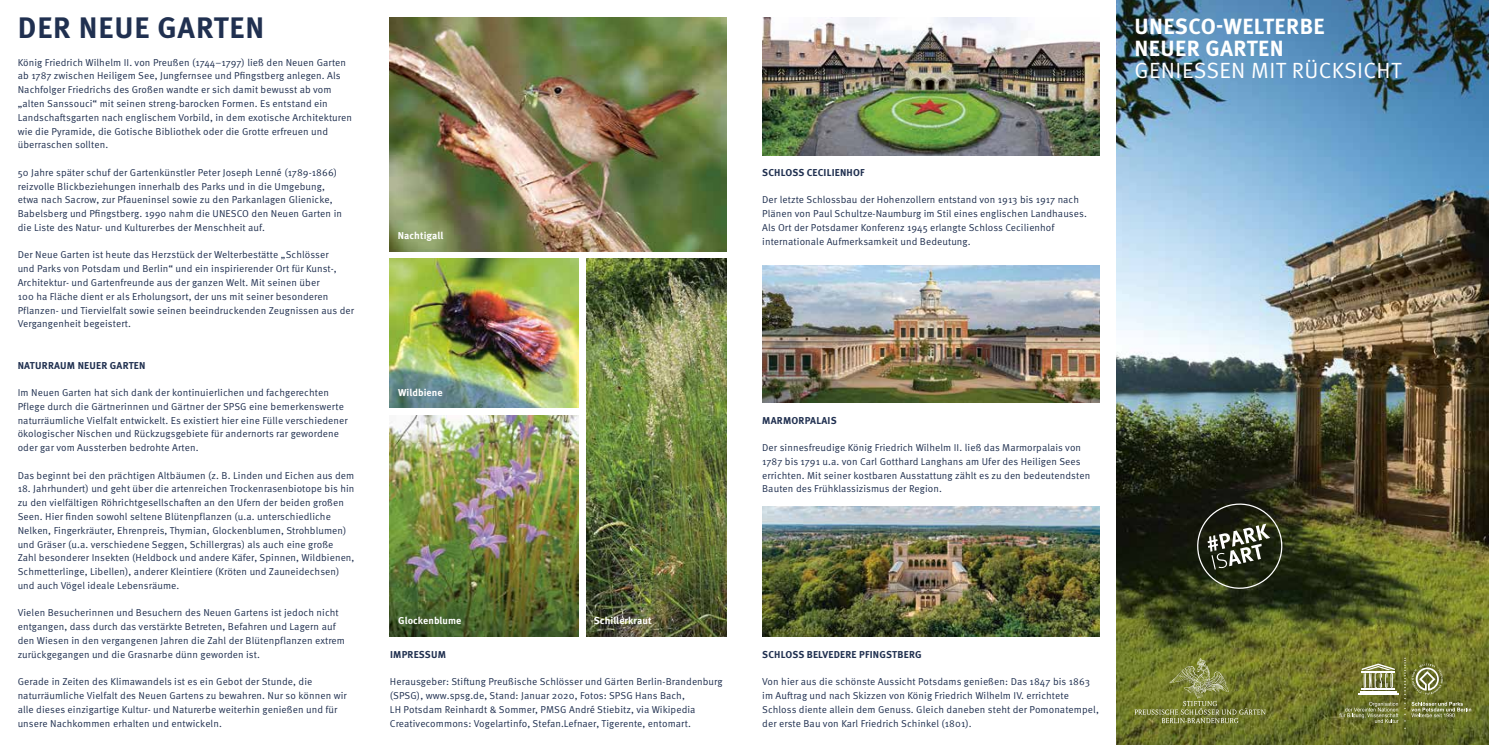
<style>
.page{position:relative;width:1489px;height:745px;background:#fff}
.page>*{position:absolute;margin:0;border:0;box-sizing:border-box;transform-origin:0 0}
.t1{font:700 29.62px "Meta OT";letter-spacing:.03em;color:#203050}
.t2{font:700 22px/21.8px "Meta OT";letter-spacing:.02em;color:#fff}
.t3{font:22px "Meta OT Norm";letter-spacing:.02em;color:#fff}
.t4{font:10px/13.8px "Meta OT Norm";letter-spacing:.01em;color:#203050}
.t5{font:700 10px "Meta OT";letter-spacing:.02em;color:#203050}
.t6{font:700 10px "Meta OT";letter-spacing:.01em;color:#fff}
</style>
<div class="page">
<img style="left:1116px;top:0;width:372px;height:744px">
<div style="left:1127px;top:651px;width:144px;height:78px;background:#000;opacity:.2"></div>
<svg style="left:1134px;top:657px;width:131px;height:65px;background:#7b8239"></svg>
<div style="left:1332px;top:651px;width:145px;height:83px;background:#000;opacity:.2"></div>
<hr style="left:1361px;top:688px;width:33px;height:1px;background:#fff">
<hr style="left:1359px;top:690px;width:37px;height:1px;background:#fff">
<hr style="left:1357px;top:692px;width:41px;height:2px;background:#fff">
<svg style="left:1361px;top:663px;width:33px;height:24px"></svg>
<svg style="left:1339px;top:701px;width:59px;height:21px"></svg>
<svg style="left:1411px;top:701px;width:59px;height:15px"></svg>
<svg style="left:1404px;top:657px;width:1px;height:64px"></svg>
<svg style="left:1411px;top:663px;width:31px;height:31px"></svg>
<img style="left:390px;top:258px;width:188px;height:149px">
<img style="left:390px;top:18px;width:336px;height:233px">
<img style="left:390px;top:415px;width:188px;height:221px">
<img style="left:586px;top:258px;width:140px;height:378px">
<img style="left:762px;top:265px;width:336px;height:137px">
<img style="left:762px;top:18px;width:336px;height:137px">
<img style="left:762px;top:506px;width:336px;height:130px">
<svg style="left:1193px;top:499px;width:92px;height:93px;background:#3a3e2d"></svg>
<h1 class="t1" style="left:18px;top:9px;width:248px">DER NEUE GARTEN</h1>
<p class="t4" style="left:18px;top:55px;width:336px">König Friedrich Wilhelm II. von Preußen (1744–1797) ließ den Neuen Garten ab 1787 zwischen Heiligem See, Jungfernsee und Pfingstberg anlegen. Als Nachfolger Friedrichs des Großen wandte er sich damit bewusst ab vom „alten Sanssouci“ mit seinen streng-barocken Formen. Es entstand ein Landschaftsgarten nach englischem Vorbild, in dem exotische Architekturen wie die Pyramide, die Gotische Bibliothek oder die Grotte erfreuen und überraschen sollten.</p>
<p class="t4" style="left:18px;top:165px;width:326px">50 Jahre später schuf der Gartenkünstler Peter Joseph Lenné (1789-1866) reizvolle Blickbeziehungen innerhalb des Parks und in die Umgebung, etwa nach Sacrow, zur Pfaueninsel sowie zu den Parkanlagen Glienicke, Babelsberg und Pfingstberg. 1990 nahm die UNESCO den Neuen Garten in die Liste des Natur- und Kulturerbes der Menschheit auf.</p>
<p class="t4" style="left:18px;top:248px;width:338px">Der Neue Garten ist heute das Herzstück der Welterbestätte „Schlösser<br>und Parks von Potsdam und Berlin“ und ein inspirierender Ort für Kunst-, Architektur- und Gartenfreunde aus der ganzen Welt. Mit seinen über<br>100 ha Fläche dient er als Erholungsort, der uns mit seiner besonderen Pflanzen- und Tiervielfalt sowie seinen beeindruckenden Zeugnissen aus der Vergangenheit begeistert.</p>
<p class="t5" style="left:18px;top:358px;width:129px">NATURRAUM NEUER GARTEN</p>
<p class="t4" style="left:18px;top:385px;width:331px">Im Neuen Garten hat sich dank der kontinuierlichen und fachgerechten Pflege durch die Gärtnerinnen und Gärtner der SPSG eine bemerkenswerte naturräumliche Vielfalt entwickelt. Es existiert hier eine Fülle verschiedener ökologischer Nischen und Rückzugsgebiete für andernorts rar gewordene oder gar vom Aussterben bedrohte Arten.</p>
<p class="t4" style="left:18px;top:468px;width:338px">Das beginnt bei den prächtigen Altbäumen (z. B. Linden und Eichen aus dem</p>
<p class="t4" style="left:18px;top:482px;width:338px">18. Jahrhundert) und geht über die artenreichen Trockenrasenbiotope bis hin zu den vielfältigen Röhrichtgesellschaften an den Ufern der beiden großen Seen. Hier finden sowohl seltene Blütenpflanzen (u.a. unterschiedliche Nelken, Fingerkräuter, Ehrenpreis, Thymian, Glockenblumen, Strohblumen) und Gräser (u.a. verschiedene Seggen, Schillergras) als auch eine große Zahl besonderer Insekten (Heldbock und andere Käfer, Spinnen, Wildbienen, Schmetterlinge, Libellen), anderer Kleintiere (Kröten und Zauneidechsen) und auch Vögel ideale Lebensräume.</p>
<p class="t4" style="left:18px;top:605px;width:329px">Vielen Besucherinnen und Besuchern des Neuen Gartens ist jedoch nicht entgangen, dass durch das verstärkte Betreten, Befahren und Lagern auf den Wiesen in den vergangenen Jahren die Zahl der Blütenpflanzen extrem zurückgegangen und die Grasnarbe dünn geworden ist.</p>
<p class="t4" style="left:18px;top:674px;width:330px">Gerade in Zeiten des Klimawandels ist es ein Gebot der Stunde, die naturräumliche Vielfalt des Neuen Gartens zu bewahren. Nur so können wir alle dieses einzigartige Kultur- und Naturerbe weiterhin genießen und für unsere Nachkommen erhalten und entwickeln.</p>
<p class="t6" style="left:398px;top:229px;width:47px">Nachtigall</p>
<p class="t6" style="left:398px;top:385px;width:46px">Wildbiene</p>
<p class="t6" style="left:398px;top:614px;width:65px">Glockenblume</p>
<p class="t6" style="left:594px;top:614px;width:59px">Schillerkraut</p>
<p class="t5" style="left:390px;top:647px;width:57px">IMPRESSUM</p>
<p class="t4" style="left:390px;top:674px;width:334px">Herausgeber: Stiftung Preußische Schlösser und Gärten Berlin-Brandenburg (SPSG), www.spsg.de, Stand: Januar 2020, Fotos: SPSG Hans Bach,<br>LH Potsdam Reinhardt &amp; Sommer, PMSG André Stiebitz, via Wikipedia Creativecommons: Vogelartinfo, Stefan.Lefnaer, Tigerente, entomart.</p>
<p class="t5" style="left:762px;top:166px;width:104px">SCHLOSS CECILIENHOF</p>
<p class="t4" style="left:762px;top:193px;width:326px">Der letzte Schlossbau der Hohenzollern entstand von 1913 bis 1917 nach Plänen von Paul Schultze-Naumburg im Stil eines englischen Landhauses.<br>Als Ort der Potsdamer Konferenz 1945 erlangte Schloss Cecilienhof internationale Aufmerksamkeit und Bedeutung.</p>
<h2 class="t2" style="left:1134px;top:16px;width:191px">UNESCO-WELTERBE<br>NEUER GARTEN</h2>
<h2 class="t3" style="left:1134px;top:57px;width:268px">GENIESSEN MIT RÜCKSICHT</h2>
<p class="t5" style="left:762px;top:413px;width:76px">MARMORPALAIS</p>
<p class="t4" style="left:762px;top:440px;width:329px">Der sinnesfreudige König Friedrich Wilhelm II. ließ das Marmorpalais von 1787 bis 1791 u.a. von Carl Gotthard Langhans am Ufer des Heiligen Sees errichten. Mit seiner kostbaren Ausstattung zählt es zu den bedeutendsten Bauten des Frühklassizismus der Region.</p>
<p class="t5" style="left:762px;top:647px;width:161px">SCHLOSS BELVEDERE PFINGSTBERG</p>
<p class="t4" style="left:762px;top:674px;width:338px">Von hier aus die schönste Aussicht Potsdams genießen: Das 1847 bis 1863 im Auftrag und nach Skizzen von König Friedrich Wilhelm IV. errichtete Schloss diente allein dem Genuss. Gleich daneben steht der Pomonatempel, der erste Bau von Karl Friedrich Schinkel (1801).</p>
</div>
